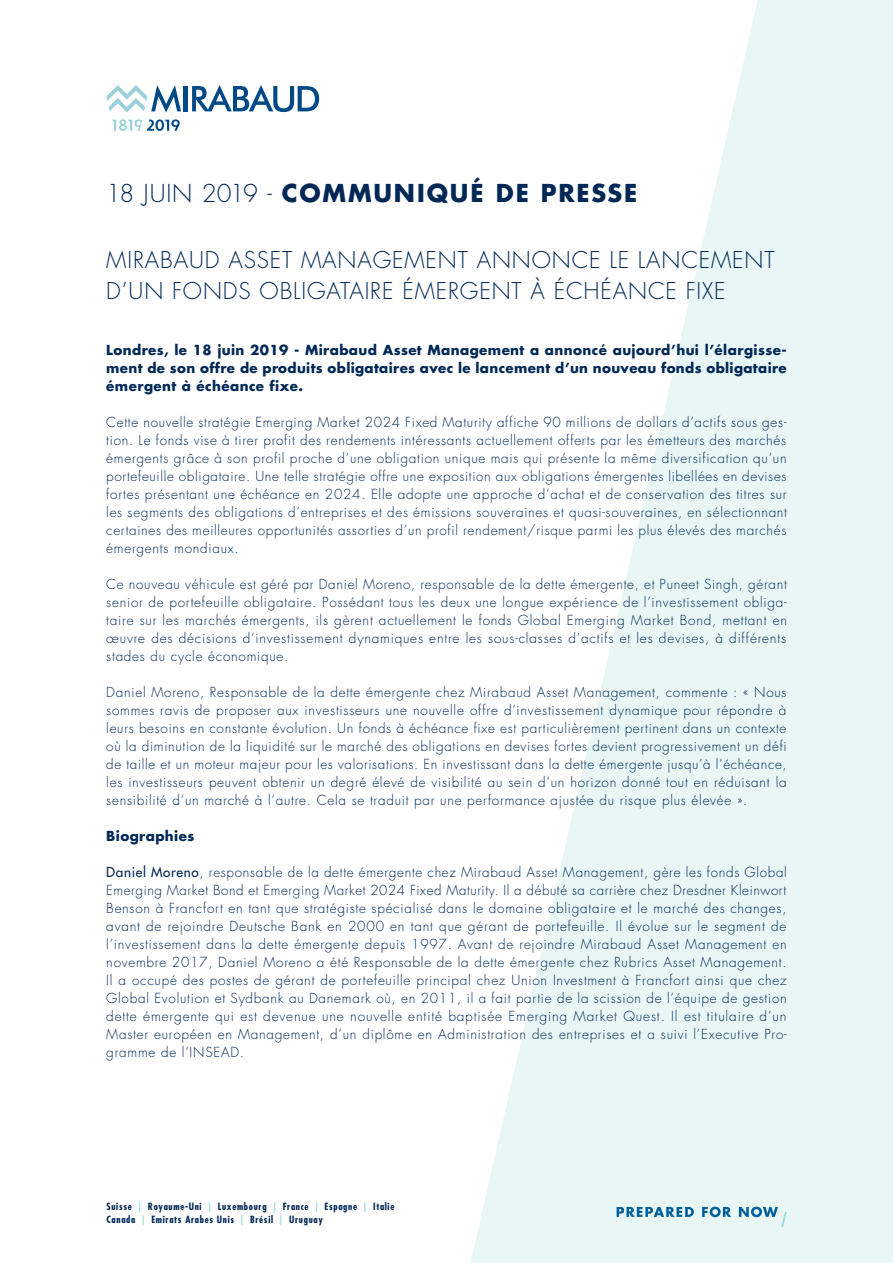
<style>
.page{position:relative;width:893px;height:1263px;background:#fff}
.page>*{position:absolute;margin:0;border:0;box-sizing:border-box;transform-origin:0 0}
.Titre{font:700 24px "Futura Std";letter-spacing:.075em;color:#002856}
.Titre-2{font:300 22.5px/31.5px "Futura Std";letter-spacing:.04em;color:#002856}
.Texte_courant{font:300 13.5px/18px "Futura Std";letter-spacing:.055em;color:#002856;text-align:justify}
.Texte_courant-2{font:700 13.5px/18px "Futura Std";letter-spacing:.03em;color:#002856;text-align:justify}
.t1{font:700 condensed 9.75px "Futura Std";letter-spacing:.07em;color:#002856}
.s1{font-weight:300}
.s2{font-weight:500}
.s3{color:#99d8de}
</style>
<div class="page">
<svg style="left:471px;top:0;width:422px;height:1263px;fill:#e9f6f6"></svg>
<hr style="left:183px;top:86px;width:4px;height:25px;background:#004987">
<svg style="left:192px;top:85px;width:127px;height:27px"></svg>
<svg style="left:112px;top:119px;width:68px;height:12px"></svg>
<svg style="left:106px;top:85px;width:75px;height:27px"></svg>
<svg style="left:617px;top:1206px;width:170px;height:21px;background:#b4d4e1"></svg>
<p class="Titre" style="left:106px;top:177px;width:533px"><span class="s1">18 JUIN 2019 -</span> COMMUNIQUÉ DE PRESSE</p>
<p class="Titre-2" style="left:106px;top:244px;width:670px">MIRABAUD ASSET MANAGEMENT ANNONCE LE LANCEMENT<br>D’UN FONDS OBLIGATAIRE ÉMERGENT À ÉCHÉANCE FIXE</p>
<p class="Texte_courant-2" style="left:106px;top:341px;width:682px">Londres, le 18 juin 2019 - Mirabaud Asset Management a annoncé aujourd’hui l’élargisse&shy;ment de son offre de produits obligataires avec le lancement d’un nouveau fonds obligataire émergent à échéance fixe.</p>
<p class="Texte_courant" style="left:106px;top:414px;width:682px">Cette nouvelle stratégie Emerging Market 2024 Fixed Maturity affiche 90 millions de dollars d’actifs sous ges&shy;tion. Le fonds vise à tirer profit des rendements intéressants actuellement offerts par les émetteurs des marchés émergents grâce à son profil proche d’une obligation unique mais qui présente la même diversification qu’un portefeuille obligataire. Une telle stratégie offre une exposition aux obligations émergentes libellées en devises fortes présentant une échéance en 2024. Elle adopte une approche d’achat et de conservation des titres sur les segments des obligations d’entreprises et des émissions souveraines et quasi-souveraines, en sélectionnant certaines des meilleures opportunités assorties d’un profil rendement/risque parmi les plus élevés des marchés émergents mondiaux.</p>
<p class="Texte_courant" style="left:106px;top:576px;width:682px">Ce nouveau véhicule est géré par Daniel Moreno, responsable de la dette émergente, et Puneet Singh, gérant senior de portefeuille obligataire. Possédant tous les deux une longue expérience de l’investissement obliga&shy;taire sur les marchés émergents, ils gèrent actuellement le fonds Global Emerging Market Bond, mettant en œuvre des décisions d’investissement dynamiques entre les sous-classes d’actifs et les devises, à différents stades du cycle économique.</p>
<p class="Texte_courant" style="left:106px;top:684px;width:682px">Daniel Moreno, Responsable de la dette émergente chez Mirabaud Asset Management, commente : « Nous sommes ravis de proposer aux investisseurs une nouvelle offre d’investissement dynamique pour répondre à leurs besoins en constante évolution. Un fonds à échéance fixe est particulièrement pertinent dans un contexte où la diminution de la liquidité sur le marché des obligations en devises fortes devient progressivement un défi de taille et un moteur majeur pour les valorisations. En investissant dans la dette émergente jusqu’à l’échéance, les investisseurs peuvent obtenir un degré élevé de visibilité au sein d’un horizon donné tout en réduisant la sensibilité d’un marché à l’autre. Cela se traduit par une performance ajustée du risque plus élevée ».</p>
<p class="Texte_courant-2" style="left:106px;top:827px;width:90px">Biographies</p>
<p class="Texte_courant" style="left:106px;top:864px;width:682px"><span class="s2">Daniel Moreno</span>, responsable de la dette émergente chez Mirabaud Asset Management, gère les fonds Global Emerging Market Bond et Emerging Market 2024 Fixed Maturity. Il a débuté sa carrière chez Dresdner Kleinwort Benson à Francfort en tant que stratégiste spécialisé dans le domaine obligataire et le marché des changes, avant de rejoindre Deutsche Bank en 2000 en tant que gérant de portefeuille. Il évolue sur le segment de l’investissement dans la dette émergente depuis 1997. Avant de rejoindre Mirabaud Asset Management en novembre 2017, Daniel Moreno a été Responsable de la dette émergente chez Rubrics Asset Management.<br>Il a occupé des postes de gérant de portefeuille principal chez Union Investment à Francfort ainsi que chez Global Evolution et Sydbank au Danemark où, en 2011, il a fait partie de la scission de l’équipe de gestion dette émergente qui est devenue une nouvelle entité baptisée Emerging Market Quest. Il est titulaire d’un Master européen en Management, d’un diplôme en Administration des entreprises et a suivi l’Executive Pro&shy;gramme de l’INSEAD.</p>
<p class="t1" style="left:107px;top:1200px;width:289px">Suisse <span class="s3">|</span> Royaume-Uni <span class="s3">|</span> Luxembourg <span class="s3">|</span> France <span class="s3">|</span> Espagne <span class="s3">|</span> Italie</p>
<p class="t1" style="left:107px;top:1214px;width:218px">Canada <span class="s3">|</span> Emirats Arabes Unis <span class="s3">|</span> Brésil <span class="s3">|</span> Uruguay</p>
</div>
